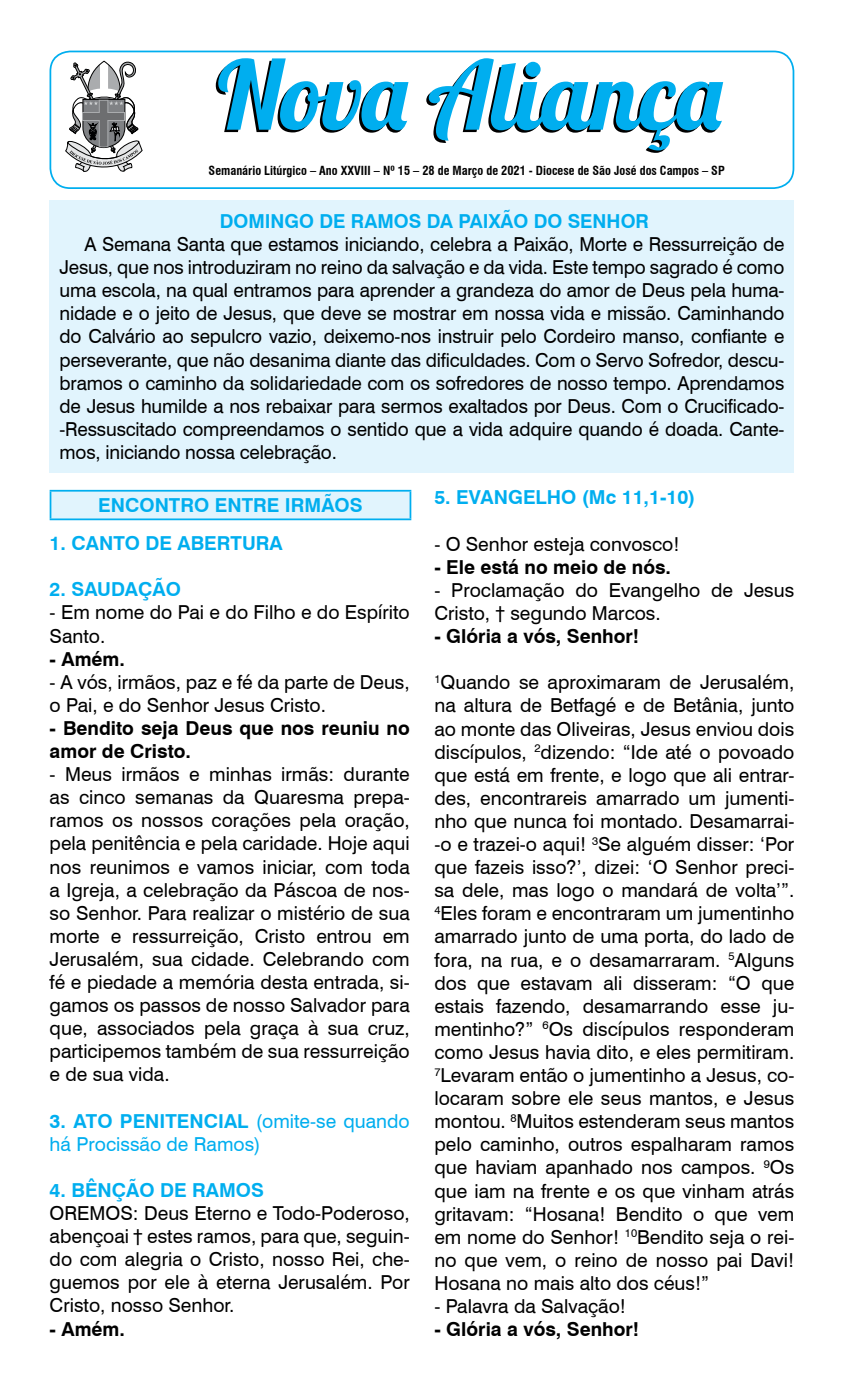
<style>
.page{position:relative;width:844px;height:1389px;background:#fff}
.page>*{position:absolute;margin:0;border:0;box-sizing:border-box;transform-origin:0 0}
.t1{font:95.2px "Lobster 1.4";color:#00aeef}
.t2{font:19.25px/23.1px "Swiss 721 BT";color:#000;text-align:justify}
.t3{font:700 19.25px "Swiss 721 BT";color:#00aeef}
.t4{font:700 19.25px/23.1px "Swiss 721 BT";color:#000}
.t5{font:19.25px/23.1px "Swiss 721 BT";color:#00aeef}
.t6{font:700 condensed 12.25px "Swiss 721 BT";color:#000}
.s1{font-weight:700}
</style>
<div class="page">
<div style="left:49px;top:51px;width:745px;height:138px;border:2px solid #00aeef;border-radius:20px"></div>
<svg style="left:65px;top:60px;width:77px;height:112px"></svg>
<div style="left:50px;top:200px;width:744px;height:272px;background:#e1f4fd"></div>
<div style="left:50px;top:491px;width:360px;height:28px;background:#e1f4fd"></div>
<hr style="left:50px;top:490px;width:361px;height:2px;background:#00aeef">
<svg style="left:50px;top:492px;width:1px;height:26px"></svg>
<hr style="left:409px;top:492px;width:2px;height:26px;background:#00aeef">
<hr style="left:50px;top:518px;width:361px;height:2px;background:#00aeef">
<h1 class="t1" style="left:218px;top:35px;width:505px">Nova Aliança</h1>
<p class="t6" style="left:208px;top:163px;width:517px">Semanário Litúrgico – Ano XXVIII – Nº 15 – 28 de Março de 2021 - Diocese de São José dos Campos – SP</p>
<p class="t3" style="left:220px;top:208px;width:430px">DOMINGO DE RAMOS DA PAIXÃO DO SENHOR</p>
<p class="t2" style="left:60px;top:232px;width:726px;text-indent:25px">A Semana Santa que estamos iniciando, celebra a Paixão, Morte e Ressurreição de Jesus, que nos introduziram no reino da salvação e da vida. Este tempo sagrado é como uma escola, na qual entramos para aprender a grandeza do amor de Deus pela huma&shy;nidade e o jeito de Jesus, que deve se mostrar em nossa vida e missão. Caminhando do Calvário ao sepulcro vazio, deixemo-nos instruir pelo Cordeiro manso, confiante e perseverante, que não desanima diante das dificuldades. Com o Servo Sofredor, descu&shy;bramos o caminho da solidariedade com os sofredores de nosso tempo. Aprendamos de Jesus humilde a nos rebaixar para sermos exaltados por Deus. Com o Crucificado--Ressuscitado compreendamos o sentido que a vida adquire quando é doada. Cante&shy;mos, iniciando nossa celebração.</p>
<p class="t3" style="left:98px;top:492px;width:266px">ENCONTRO ENTRE IRMÃOS</p>
<p class="t3" style="left:50px;top:530px;width:235px">1. CANTO DE ABERTURA</p>
<p class="t3" style="left:50px;top:576px;width:133px">2. SAUDAÇÃO</p>
<p class="t2" style="left:50px;top:600px;width:361px">- Em nome do Pai e do Filho e do Espírito<br>Santo.</p>
<p class="t4" style="left:50px;top:647px;width:77px">- Amém.</p>
<p class="t2" style="left:50px;top:670px;width:361px">- A vós, irmãos, paz e fé da parte de Deus, o Pai, e do Senhor Jesus Cristo.</p>
<p class="t4" style="left:50px;top:716px;width:361px">- Bendito seja Deus que nos reuniu no amor de Cristo.</p>
<p class="t2" style="left:50px;top:762px;width:361px">- Meus irmãos e minhas irmãs: durante as cinco semanas da Quaresma prepa&shy;ramos os nossos corações pela oração, pela penitência e pela caridade. Hoje aqui nos reunimos e vamos iniciar, com toda a Igreja, a celebração da Páscoa de nos&shy;so Senhor. Para realizar o mistério de sua morte e ressurreição, Cristo entrou em Jerusalém, sua cidade. Celebrando com fé e piedade a memória desta entrada, si&shy;gamos os passos de nosso Salvador para que, associados pela graça à sua cruz, participemos também de sua ressurreição e de sua vida.</p>
<p class="t5" style="left:50px;top:1109px;width:361px"><span class="s1">3. ATO PENITENCIAL</span> (omite-se quando há Procissão de Ramos)</p>
<p class="t3" style="left:50px;top:1177px;width:216px">4. BÊNÇÃO DE RAMOS</p>
<p class="t2" style="left:50px;top:1201px;width:361px">OREMOS: Deus Eterno e Todo-Poderoso, abençoai † estes ramos, para que, seguin&shy;do com alegria o Cristo, nosso Rei, che&shy;guemos por ele à eterna Jerusalém. Por Cristo, nosso Senhor.</p>
<p class="t4" style="left:50px;top:1317px;width:77px">- Amém.</p>
<p class="t3" style="left:434px;top:484px;width:262px">5. EVANGELHO (Mc 11,1-10)</p>
<p class="t2" style="left:434px;top:532px;width:247px">- O Senhor esteja convosco!</p>
<p class="t4" style="left:434px;top:555px;width:238px">- Ele está no meio de nós.</p>
<p class="t2" style="left:434px;top:578px;width:361px">- Proclamação do Evangelho de Jesus<br>Cristo, † segundo Marcos.</p>
<p class="t4" style="left:434px;top:624px;width:206px">- Glória a vós, Senhor!</p>
<p class="t2" style="left:434px;top:670px;width:361px"><sup>1</sup>Quando se aproximaram de Jerusalém, na altura de Betfagé e de Betânia, junto ao monte das Oliveiras, Jesus enviou dois discípulos, <sup>2</sup>dizendo: “Ide até o povoado que está em frente, e logo que ali entrar&shy;des, encontrareis amarrado um jumenti&shy;nho que nunca foi montado. Desamarrai--o e trazei-o aqui! <sup>3</sup>Se alguém disser: ‘Por que fazeis isso?’, dizei: ‘O Senhor preci&shy;sa dele, mas logo o mandará de volta’”.<br><sup>4</sup>Eles foram e encontraram um jumentinho amarrado junto de uma porta, do lado de fora, na rua, e o desamarraram. <sup>5</sup>Alguns dos que estavam ali disseram: “O que estais fazendo, desamarrando esse ju&shy;mentinho?” <sup>6</sup>Os discípulos responderam como Jesus havia dito, e eles permitiram.<br><sup>7</sup>Levaram então o jumentinho a Jesus, co&shy;locaram sobre ele seus mantos, e Jesus montou. <sup>8</sup>Muitos estenderam seus mantos pelo caminho, outros espalharam ramos que haviam apanhado nos campos. <sup>9</sup>Os que iam na frente e os que vinham atrás gritavam: “Hosana! Bendito o que vem em nome do Senhor! <sup>10</sup>Bendito seja o rei&shy;no que vem, o reino de nosso pai Davi!<br>Hosana no mais alto dos céus!”</p>
<p class="t2" style="left:434px;top:1294px;width:193px">- Palavra da Salvação!</p>
<p class="t4" style="left:434px;top:1317px;width:206px">- Glória a vós, Senhor!</p>
</div>
